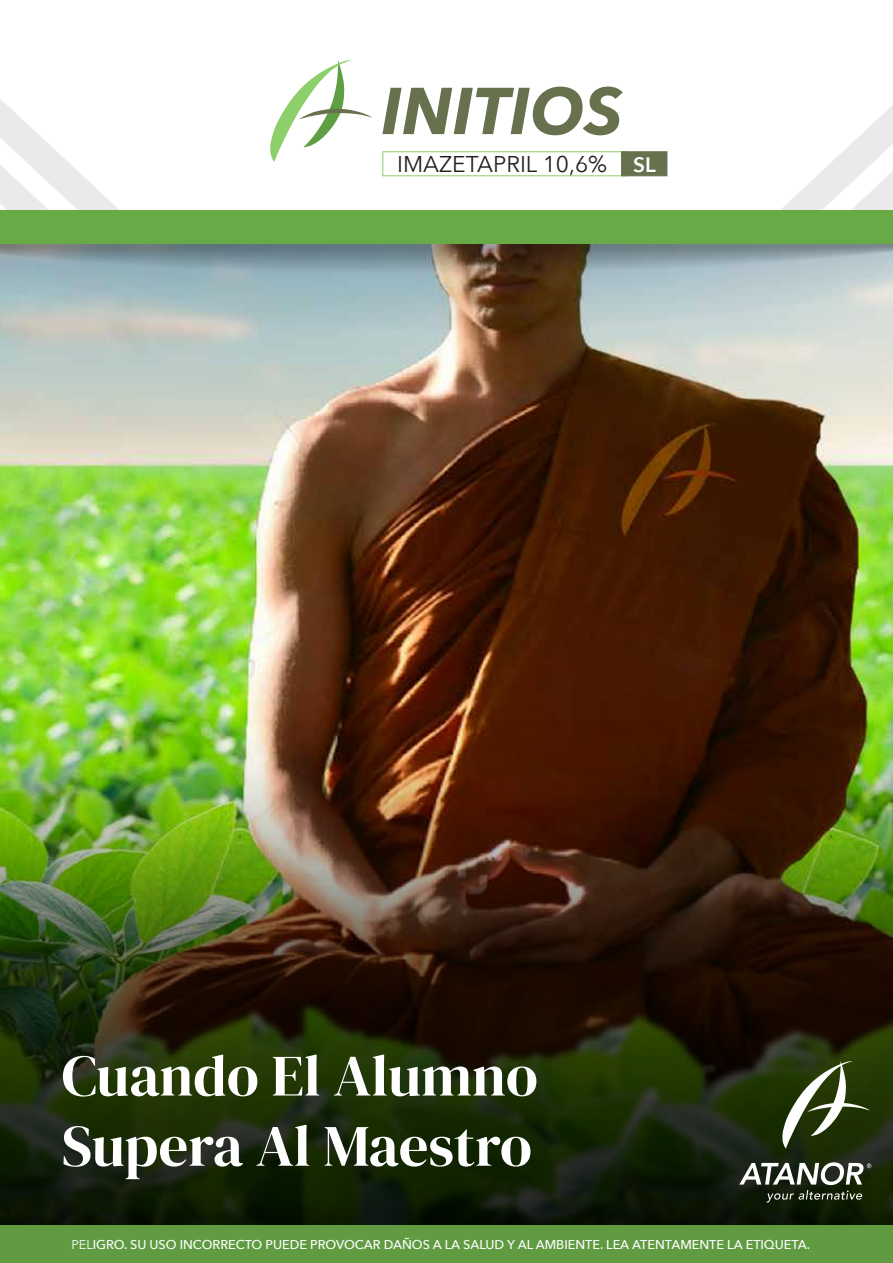
<style>
.page{position:relative;width:893px;height:1263px;background:#fff}
.page>*{position:absolute;margin:0;border:0;box-sizing:border-box;transform-origin:0 0}
.t1{font:58.5px/70.2px "DM Serif Display";color:#fff}
.t2{font:22.8px "Avenir Next";color:#231f20}
.t3{font:500 12.75px "Avenir Next";letter-spacing:-.005em;color:#fff}
.s1{font-weight:600;font-size:20.85px;color:#fff}
.s2{font-weight:400}
</style>
<div class="page">
<img style="left:0;top:330px;width:893px;height:387px">
<img style="left:0;top:717px;width:893px;height:440px">
<div style="left:0;top:1225px;width:893px;height:38px;background:#609b42"></div>
<svg style="left:782px;top:1061px;width:88px;height:87px"></svg>
<svg style="left:0;top:1162px;width:893px;height:63px;background:#14200c"></svg>
<svg style="left:0;top:60px;width:893px;height:261px"></svg>
<h2 class="t2" style="left:397px;top:145px;width:260px">IMAZETAPRIL 10,6% <span class="s1">SL</span></h2>
<h1 class="t1" style="left:62px;top:1041px;width:478px">Cuando El Alumno<br>Supera Al Maestro</h1>
<p class="t3" style="left:71px;top:1233px;width:740px"><span class="s2">PEL</span>IGRO. SU USO INCORRECTO PUEDE PROVOCAR DAÑOS A LA SALUD Y AL AMBIENTE. LEA ATENTAMENTE LA ETIQUETA.</p>
</div>
